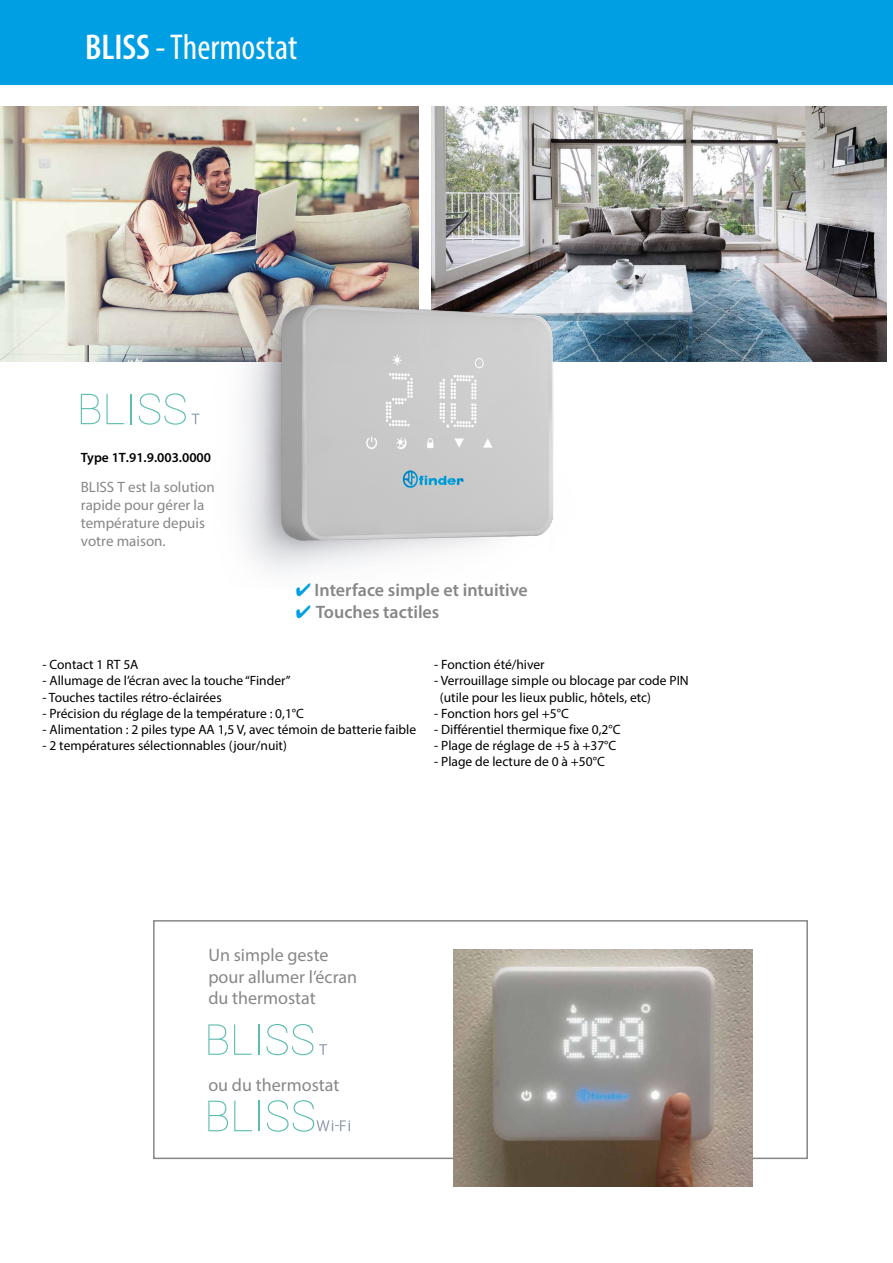
<style>
.page{position:relative;width:893px;height:1263px;background:#fff}
.page>*{position:absolute;margin:0;border:0;box-sizing:border-box;transform-origin:0 0}
.t1{font:condensed 36px "Myriad Pro";color:#fff}
.t2{font:18px/21.6px "Myriad Pro";color:#878787}
.t3{font:600 18px "Myriad Pro";color:#878787}
.t4{font:15px/18px "Myriad Pro";color:#878787}
.t5{font:13.5px/16.2px "Myriad Pro";color:#000}
.t6{font:600 13.5px "Myriad Pro";color:#000}
.s1{font-weight:600}
.s2{color:#009fe3}
</style>
<div class="page">
<div style="left:0;top:0;width:893px;height:85px;background:#009fe3"></div>
<img style="left:432px;top:106px;width:455px;height:255px">
<img style="left:0;top:106px;width:419px;height:255px">
<img style="left:212px;top:296px;width:369px;height:275px">
<svg style="left:81px;top:394px;width:19px;height:30px"></svg>
<svg style="left:106px;top:394px;width:18px;height:30px"></svg>
<hr style="left:131px;top:394px;width:1px;height:30px;background:#5cbdaf">
<svg style="left:139px;top:393px;width:47px;height:32px"></svg>
<svg style="left:192px;top:414px;width:7px;height:10px"></svg>
<div style="left:153px;top:920px;width:655px;height:239px;border:2px solid #878787"></div>
<svg style="left:208px;top:1100px;width:20px;height:31px"></svg>
<svg style="left:234px;top:1100px;width:18px;height:31px"></svg>
<hr style="left:259px;top:1100px;width:1px;height:31px;background:#5cbdaf">
<svg style="left:267px;top:1100px;width:83px;height:31px"></svg>
<svg style="left:208px;top:1024px;width:20px;height:31px"></svg>
<svg style="left:234px;top:1024px;width:18px;height:31px"></svg>
<hr style="left:258px;top:1024px;width:2px;height:31px;background:#5cbdaf">
<svg style="left:266px;top:1024px;width:47px;height:31px"></svg>
<svg style="left:319px;top:1044px;width:8px;height:11px"></svg>
<img style="left:453px;top:950px;width:300px;height:237px">
<h1 class="t1" style="left:85px;top:26px;width:214px"><span class="s1">BLISS</span> - Thermostat</h1>
<p class="t6" style="left:81px;top:449px;width:132px">Type 1T.91.9.003.0000</p>
<p class="t4" style="left:81px;top:477px;width:135px">BLISS T est la solution rapide pour gérer la température depuis votre maison.</p>
<h2 class="t3" style="left:296px;top:579px;width:234px"><span class="s2">✔</span> Interface simple et intuitive</h2>
<h2 class="t3" style="left:296px;top:600px;width:145px"><span class="s2">✔</span> Touches tactiles</h2>
<p class="t5" style="left:43px;top:656px;width:97px">- Contact 1 RT 5A</p>
<p class="t5" style="left:43px;top:673px;width:250px">- Allumage de l’écran avec la touche “Finder”</p>
<p class="t5" style="left:43px;top:689px;width:181px">- Touches tactiles rétro-éclairées</p>
<p class="t5" style="left:43px;top:705px;width:263px">- Précision du réglage de la température : 0,1°C</p>
<p class="t5" style="left:43px;top:721px;width:375px">- Alimentation : 2 piles type AA 1,5 V, avec témoin de batterie faible</p>
<p class="t5" style="left:43px;top:737px;width:246px">- 2 températures sélectionnables (jour/nuit)</p>
<p class="t5" style="left:434px;top:656px;width:112px">- Fonction été/hiver</p>
<p class="t5" style="left:440px;top:673px;width:250px;text-indent:-6px">- Verrouillage simple ou blocage par code PIN (utile pour les lieux public, hôtels, etc)</p>
<p class="t5" style="left:434px;top:705px;width:136px">- Fonction hors gel +5°C</p>
<p class="t5" style="left:434px;top:721px;width:188px">- Différentiel thermique fixe 0,2°C</p>
<p class="t5" style="left:434px;top:737px;width:184px">- Plage de réglage de +5 à +37°C</p>
<p class="t5" style="left:434px;top:754px;width:172px">- Plage de lecture de 0 à +50°C</p>
<h2 class="t2" style="left:208px;top:944px;width:150px">Un simple geste pour allumer l’écran du thermostat</h2>
<h2 class="t2" style="left:208px;top:1074px;width:132px">ou du thermostat</h2>
</div>
